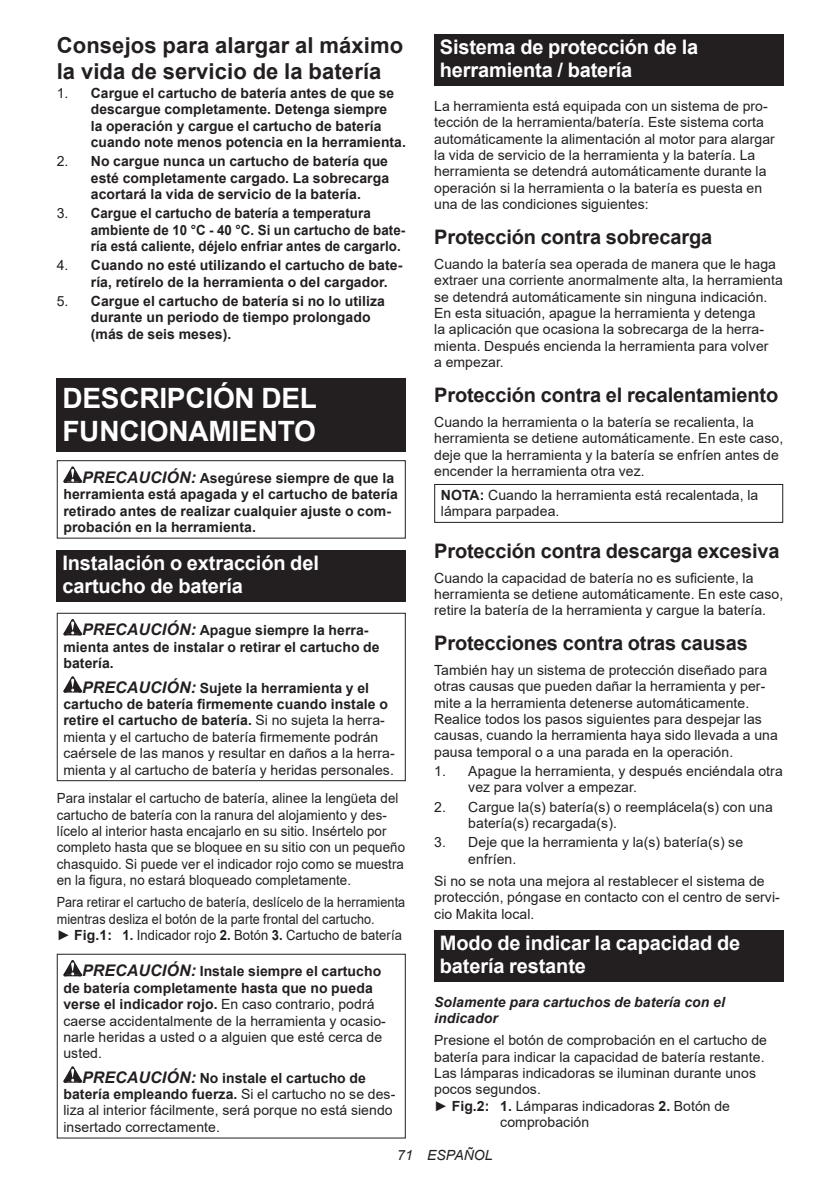
<style>
.page{position:relative;width:840px;height:1191px;background:#fff}
.page>*{position:absolute;margin:0;border:0;box-sizing:border-box;transform-origin:0 0}
.t1{font:700 28px/32.8px "Arial";letter-spacing:-.01em;color:#fff}
.t2{font:700 22px/25.8px "Arial";letter-spacing:.005em;color:#231f20}
.t3{font:700 20px/23.4px "Arial";letter-spacing:-.01em;color:#fff}
.t4{font:700 20px "Arial";letter-spacing:-.01em;color:#231f20}
.t5{font:14px/16.4px "Arial";letter-spacing:.005em;color:#231f20}
.t6{font:700 14px/16.4px "Arial";letter-spacing:.005em;color:#231f20}
.t7{font:14px/16.4px "Arial";letter-spacing:.005em;color:#231f20;scale:.95 1}
.t8{font:14px/16.4px "Arial";letter-spacing:.005em;color:#231f20;scale:.9 1}
.t9{font:700 14px/16.4px "Arial";letter-spacing:.005em;color:#231f20;scale:.95 1}
.t10{font:italic 700 14px/16.4px "Arial";letter-spacing:.005em;color:#231f20}
.t11{font:italic 14px "Arial";letter-spacing:.005em;color:#231f20}
.s1{font-weight:400}
.s2{font-style:italic;font-size:16px}
.s3{font-weight:700;font-style:italic;font-size:16px}
.s4{font-weight:700}
</style>
<div class="page">
<div style="left:57px;top:378px;width:348px;height:74px;background:#231f20"></div>
<svg style="left:63px;top:466px;width:19px;height:17px"></svg>
<div style="left:57px;top:460px;width:348px;height:78px;border:1px solid #231f20"></div>
<div style="left:57px;top:550px;width:348px;height:52px;background:#231f20"></div>
<svg style="left:63px;top:619px;width:19px;height:16px"></svg>
<svg style="left:63px;top:676px;width:19px;height:16px"></svg>
<div style="left:57px;top:613px;width:348px;height:168px;border:1px solid #231f20"></div>
<svg style="left:63px;top:960px;width:19px;height:16px"></svg>
<svg style="left:63px;top:1066px;width:19px;height:16px"></svg>
<div style="left:57px;top:953px;width:348px;height:185px;border:1px solid #231f20"></div>
<div style="left:434px;top:34px;width:348px;height:52px;background:#231f20"></div>
<div style="left:434px;top:484px;width:348px;height:39px;border:1px solid #231f20"></div>
<div style="left:434px;top:930px;width:348px;height:51px;background:#231f20"></div>
<h2 class="t2" style="left:57px;top:33px;width:348px">Consejos para alargar al máximo la vida de servicio de la batería</h2>
<p class="t6" style="left:91px;top:85px;width:316px;text-indent:-34px"><span class="s1">1.</span> Cargue el cartucho de batería antes de que se descargue completamente. Detenga siempre<br>la operación y cargue el cartucho de batería cuando note menos potencia en la herramienta.</p>
<p class="t6" style="left:91px;top:153px;width:300px;text-align:justify;text-indent:-34px"><span class="s1">2.</span> No cargue nunca un cartucho de batería que esté completamente cargado. La sobrecarga acortará la vida de servicio de la batería.</p>
<p class="t9" style="left:91px;top:205px;width:332px;text-indent:-34px"><span class="s1">3.</span> Cargue el cartucho de batería a temperatura ambiente de 10 °C - 40 °C. Si un cartucho de bate&shy;ría está caliente, déjelo enfriar antes de cargarlo.</p>
<p class="t6" style="left:91px;top:257px;width:313px;text-indent:-34px"><span class="s1">4.</span> Cuando no esté utilizando el cartucho de bate&shy;ría, retírelo de la herramienta o del cargador.</p>
<p class="t6" style="left:91px;top:293px;width:295px;text-indent:-34px"><span class="s1">5.</span> Cargue el cartucho de batería si no lo utiliza durante un periodo de tiempo prolongado (más de seis meses).</p>
<h1 class="t1" style="left:62px;top:382px;width:256px">DESCRIPCIÓN DEL<br>FUNCIONAMIENTO</h1>
<p class="t6" style="left:63px;top:470px;width:336px;text-indent:19px"><span class="s2">PRECAUCIÓN:</span> Asegúrese siempre de que la herramienta está apagada y el cartucho de batería retirado antes de realizar cualquier ajuste o com&shy;probación en la herramienta.</p>
<h3 class="t3" style="left:62px;top:551px;width:258px">Instalación o extracción del cartucho de batería</h3>
<p class="t6" style="left:63px;top:622px;width:317px;text-indent:19px"><span class="s2">PRECAUCIÓN:</span> Apague siempre la herra&shy;mienta antes de instalar o retirar el cartucho de batería.</p>
<p class="t5" style="left:63px;top:679px;width:332px;text-indent:19px"><span class="s3">PRECAUCIÓN:</span> <span class="s4">Sujete la herramienta y el cartucho de batería firmemente cuando instale o retire el cartucho de batería.</span> Si no sujeta la herra&shy;mienta y el cartucho de batería firmemente podrán caérsele de las manos y resultar en daños a la herra&shy;mienta y al cartucho de batería y heridas personales.</p>
<p class="t7" style="left:57px;top:790px;width:368px">Para instalar el cartucho de batería, alinee la lengüeta del cartucho de batería con la ranura del alojamiento y des&shy;lícelo al interior hasta encajarlo en su sitio. Insértelo por completo hasta que se bloquee en su sitio con un pequeño chasquido. Si puede ver el indicador rojo como se muestra en la figura, no estará bloqueado completamente.</p>
<p class="t8" style="left:57px;top:894px;width:388px">Para retirar el cartucho de batería, deslícelo de la herramienta mientras desliza el botón de la parte frontal del cartucho.<br>► <span class="s4">Fig.1: 1.</span> Indicador rojo <span class="s4">2.</span> Botón <span class="s4">3.</span> Cartucho de batería</p>
<p class="t5" style="left:63px;top:963px;width:324px;text-indent:19px"><span class="s3">PRECAUCIÓN:</span> <span class="s4">Instale siempre el cartucho de batería completamente hasta que no pueda verse el indicador rojo.</span> En caso contrario, podrá caerse accidentalmente de la herramienta y ocasio&shy;narle heridas a usted o a alguien que esté cerca de usted.</p>
<p class="t5" style="left:63px;top:1069px;width:333px;text-indent:19px"><span class="s3">PRECAUCIÓN:</span> <span class="s4">No instale el cartucho de batería empleando fuerza.</span> Si el cartucho no se des&shy;liza al interior fácilmente, será porque no está siendo insertado correctamente.</p>
<h3 class="t3" style="left:439px;top:36px;width:260px">Sistema de protección de la herramienta / batería</h3>
<p class="t5" style="left:434px;top:98px;width:342px">La herramienta está equipada con un sistema de pro&shy;tección de la herramienta/batería. Este sistema corta automáticamente la alimentación al motor para alargar la vida de servicio de la herramienta y la batería. La herramienta se detendrá automáticamente durante la operación si la herramienta o la batería es puesta en una de las condiciones siguientes:</p>
<h3 class="t4" style="left:434px;top:223px;width:279px">Protección contra sobrecarga</h3>
<p class="t5" style="left:434px;top:255px;width:350px">Cuando la batería sea operada de manera que le haga extraer una corriente anormalmente alta, la herramienta se detendrá automáticamente sin ninguna indicación.<br>En esta situación, apague la herramienta y detenga<br>la aplicación que ocasiona la sobrecarga de la herra&shy;mienta. Después encienda la herramienta para volver<br>a empezar.</p>
<h3 class="t4" style="left:434px;top:381px;width:345px">Protección contra el recalentamiento</h3>
<p class="t5" style="left:434px;top:413px;width:350px">Cuando la herramienta o la batería se recalienta, la herramienta se detiene automáticamente. En este caso, deje que la herramienta y la batería se enfríen antes de encender la herramienta otra vez.</p>
<p class="t5" style="left:440px;top:486px;width:319px"><span class="s4">NOTA:</span> Cuando la herramienta está recalentada, la lámpara parpadea.</p>
<h3 class="t4" style="left:434px;top:536px;width:347px">Protección contra descarga excesiva</h3>
<p class="t5" style="left:434px;top:569px;width:350px">Cuando la capacidad de batería no es suficiente, la herramienta se detiene automáticamente. En este caso, retire la batería de la herramienta y cargue la batería.</p>
<h3 class="t4" style="left:434px;top:629px;width:315px">Protecciones contra otras causas</h3>
<p class="t5" style="left:434px;top:661px;width:345px">También hay un sistema de protección diseñado para otras causas que pueden dañar la herramienta y per&shy;mite a la herramienta detenerse automáticamente.<br>Realice todos los pasos siguientes para despejar las causas, cuando la herramienta haya sido llevada a una pausa temporal o a una parada en la operación.</p>
<p class="t5" style="left:468px;top:763px;width:316px;text-indent:-34px">1. Apague la herramienta, y después enciéndala otra vez para volver a empezar.</p>
<p class="t5" style="left:468px;top:798px;width:306px;text-indent:-34px">2. Cargue la(s) batería(s) o reemplácela(s) con una batería(s) recargada(s).</p>
<p class="t5" style="left:468px;top:834px;width:276px;text-indent:-34px">3. Deje que la herramienta y la(s) batería(s) se enfríen.</p>
<p class="t5" style="left:434px;top:872px;width:347px">Si no se nota una mejora al restablecer el sistema de protección, póngase en contacto con el centro de servi&shy;cio Makita local.</p>
<h3 class="t3" style="left:439px;top:931px;width:302px">Modo de indicar la capacidad de batería restante</h3>
<p class="t10" style="left:434px;top:994px;width:292px">Solamente para cartuchos de batería con el indicador</p>
<p class="t5" style="left:434px;top:1032px;width:334px">Presione el botón de comprobación en el cartucho de</p>
<p class="t5" style="left:434px;top:1048px;width:332px">batería para indicar la capacidad de batería restante.</p>
<p class="t5" style="left:434px;top:1064px;width:323px">Las lámparas indicadoras se iluminan durante unos</p>
<p class="t5" style="left:434px;top:1081px;width:108px">pocos segundos.</p>
<p class="t5" style="left:434px;top:1097px;width:297px">► <span class="s4">Fig.2: 1.</span> Lámparas indicadoras <span class="s4">2.</span> Botón de</p>
<p class="t5" style="left:500px;top:1113px;width:90px">comprobación</p>
<p class="t11" style="left:397px;top:1146px;width:97px">71 ESPAÑOL</p>
</div>
